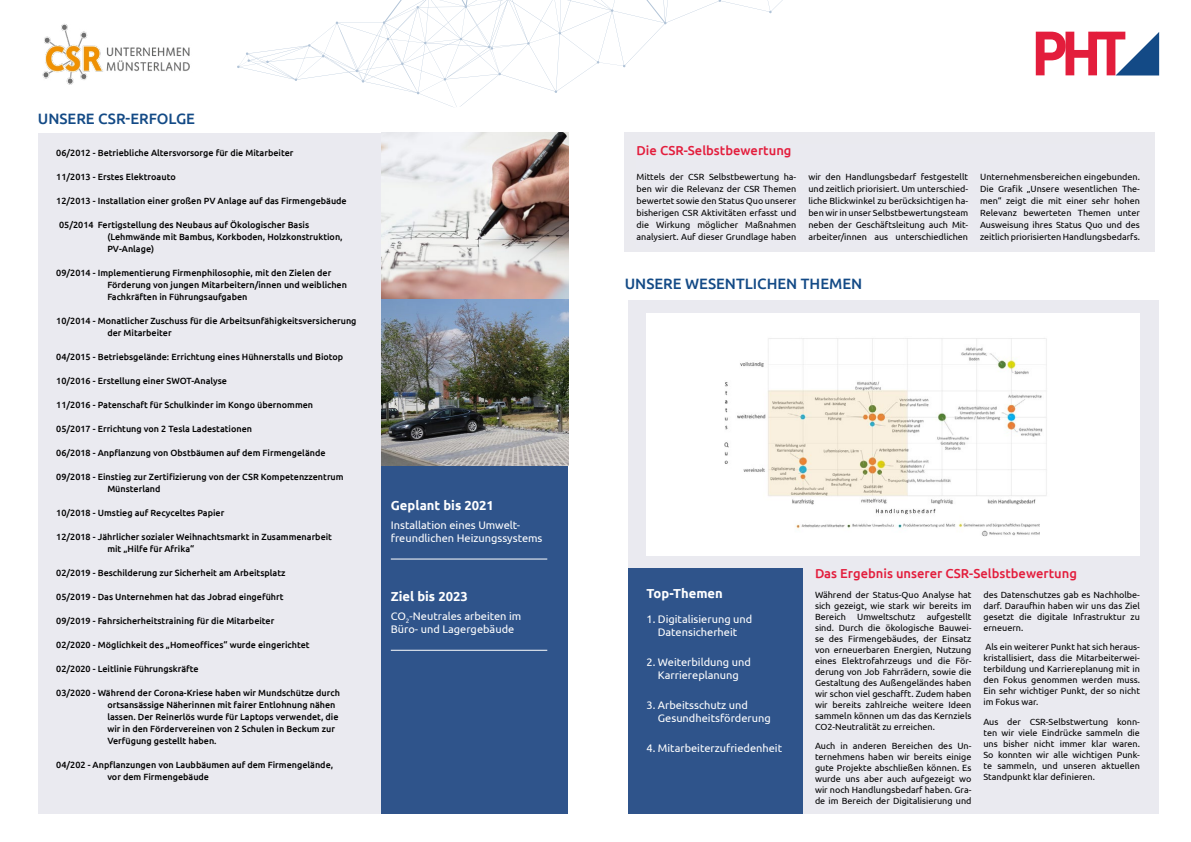
<style>
.page{position:relative;width:1191px;height:842px;background:#fff}
.page>*{position:absolute;margin:0;border:0;box-sizing:border-box;transform-origin:0 0}
.t1{font:500 15px "Ubuntu";color:#134a86}
.t2{font:500 13px "Ubuntu";color:#e31d3c}
.t3{font:700 13px "Ubuntu";color:#fff}
.t4{font:11px/13px "Ubuntu";color:#fff}
.t5{font:9px/11px "Ubuntu";color:#000;text-align:justify}
.t6{font:500 9px/12px "Ubuntu";color:#000}
</style>
<div class="page">
<div style="left:38px;top:133px;width:343px;height:681px;background:#eaeaf0"></div>
<div style="left:624px;top:132px;width:530px;height:119px;background:#eaeaef"></div>
<div style="left:628px;top:301px;width:530px;height:513px;background:#eaeaf0"></div>
<div style="left:381px;top:466px;width:187px;height:348px;background:#2f548b"></div>
<div style="left:628px;top:568px;width:175px;height:246px;background:#2f548b"></div>
<hr style="left:391px;top:558px;width:156px;height:1px;background:#fff">
<hr style="left:391px;top:650px;width:156px;height:1px;background:#fff">
<img style="left:381px;top:133px;width:187px;height:166px">
<img style="left:381px;top:299px;width:187px;height:167px">
<div style="left:646px;top:313px;width:494px;height:242px;background:#fff"></div>
<img style="left:725px;top:338px;width:322px;height:199px">
<svg style="left:237px;top:0;width:546px;height:107px"></svg>
<svg style="left:440px;top:0;width:87px;height:8px"></svg>
<svg style="left:383px;top:0;width:46px;height:23px"></svg>
<svg style="left:622px;top:0;width:44px;height:24px"></svg>
<svg style="left:1035px;top:32px;width:124px;height:43px"></svg>
<img style="left:42px;top:24px;width:148px;height:61px">
<h1 class="t1" style="left:38px;top:109px;width:159px">UNSERE CSR-ERFOLGE</h1>
<p class="t6" style="left:56px;top:146px;width:239px">06/2012 - Betriebliche Altersvorsorge für die Mitarbeiter</p>
<p class="t6" style="left:56px;top:170px;width:121px">11/2013 - Erstes Elektroauto</p>
<p class="t6" style="left:56px;top:194px;width:292px">12/2013 - Installation einer großen PV Anlage auf das Firmengebäude</p>
<p class="t6" style="left:107px;top:218px;width:237px;text-indent:-48px">05/2014 Fertigstellung des Neubaus auf Ökologischer Basis (Lehmwände mit Bambus, Korkboden, Holzkonstruktion,<br>PV-Anlage)</p>
<p class="t6" style="left:107px;top:266px;width:241px;text-indent:-51px">09/2014 - Implementierung Firmenphilosophie, mit den Zielen der<br>Förderung von jungen Mitarbeitern/innen und weiblichen<br>Fachkräften in Führungsaufgaben</p>
<p class="t6" style="left:107px;top:314px;width:251px;text-indent:-51px">10/2014 - Monatlicher Zuschuss für die Arbeitsunfähigkeitsversicherung der Mitarbeiter</p>
<p class="t6" style="left:56px;top:350px;width:288px">04/2015 - Betriebsgelände: Errichtung eines Hühnerstalls und Biotop</p>
<p class="t6" style="left:56px;top:374px;width:172px">10/2016 - Erstellung einer SWOT-Analyse</p>
<p class="t6" style="left:56px;top:398px;width:258px">11/2016 - Patenschaft für Schulkinder im Kongo übernommen</p>
<p class="t6" style="left:56px;top:422px;width:197px">05/2017 - Errichtung von 2 Tesla Ladestationen</p>
<p class="t6" style="left:56px;top:446px;width:271px">06/2018 - Anpflanzung von Obstbäumen auf dem Firmengelände</p>
<p class="t6" style="left:107px;top:470px;width:238px;text-indent:-51px">09/2018 - Einstieg zur Zertifizierung von der CSR Kompetenzzentrum<br>Münsterland</p>
<p class="t6" style="left:56px;top:506px;width:170px">10/2018 - Umstieg auf Recyceltes Papier</p>
<p class="t6" style="left:107px;top:530px;width:226px;text-indent:-51px">12/2018 - Jährlicher sozialer Weihnachtsmarkt in Zusammenarbeit mit „Hilfe für Afrika“</p>
<p class="t6" style="left:56px;top:566px;width:231px">02/2019 - Beschilderung zur Sicherheit am Arbeitsplatz</p>
<p class="t6" style="left:56px;top:591px;width:229px">05/2019 - Das Unternehmen hat das Jobrad eingeführt</p>
<p class="t6" style="left:56px;top:615px;width:220px">09/2019 - Fahrsicherheitstraining für die Mitarbeiter</p>
<p class="t6" style="left:56px;top:639px;width:255px">02/2020 - Möglichkeit des „Homeoffices“ wurde eingerichtet</p>
<p class="t6" style="left:56px;top:663px;width:144px">02/2020 - Leitlinie Führungskräfte</p>
<p class="t6" style="left:107px;top:687px;width:234px;text-indent:-51px">03/2020 - Während der Corona-Kriese haben wir Mundschütze durch ortsansässige Näherinnen mit fairer Entlohnung nähen lassen. Der Reinerlös wurde für Laptops verwendet, die wir in den Fördervereinen von 2 Schulen in Beckum zur Verfügung gestellt haben.</p>
<p class="t6" style="left:107px;top:759px;width:227px;text-indent:-51px">04/202 - Anpflanzungen von Laubbäumen auf dem Firmengelände, vor dem Firmengebäude</p>
<h2 class="t3" style="left:391px;top:497px;width:105px">Geplant bis 2021</h2>
<p class="t4" style="left:391px;top:518px;width:153px">Installation eines Umwelt&shy;freundlichen Heizungssystems</p>
<h2 class="t3" style="left:391px;top:589px;width:79px">Ziel bis 2023</h2>
<p class="t4" style="left:391px;top:609px;width:132px">CO<sub>2</sub>-Neutrales arbeiten im<br>Büro- und Lagergebäude</p>
<h2 class="t2" style="left:636px;top:142px;width:156px">Die CSR-Selbstbewertung</h2>
<p class="t5" style="left:636px;top:171px;width:161px;line-height:12px">Mittels der CSR Selbstbewertung ha&shy;ben wir die Relevanz der CSR Themen bewertet sowie den Status Quo unserer bisherigen CSR Aktivitäten erfasst und die Wirkung möglicher Maßnahmen analysiert. Auf dieser Grundlage haben</p>
<p class="t5" style="left:808px;top:171px;width:161px;line-height:12px">wir den Handlungsbedarf festgestellt und zeitlich priorisiert. Um unterschied&shy;liche Blickwinkel zu berücksichtigen ha&shy;ben wir in unser Selbstbewertungsteam neben der Geschäftsleitung auch Mit&shy;arbeiter/innen aus unterschiedlichen</p>
<p class="t5" style="left:980px;top:170px;width:161px;line-height:12px">Unternehmensbereichen eingebunden.<br>Die Grafik „Unsere wesentlichen The&shy;men“ zeigt die mit einer sehr hohen Relevanz bewerteten Themen unter Ausweisung ihres Status Quo und des zeitlich priorisierten Handlungsbedarfs.</p>
<h1 class="t1" style="left:624px;top:274px;width:239px">UNSERE WESENTLICHEN THEMEN</h1>
<h2 class="t3" style="left:646px;top:586px;width:78px">Top-Themen</h2>
<p class="t4" style="left:646px;top:612px;width:107px;text-align:center">1. Digitalisierung und<br>Datensicherheit</p>
<p class="t4" style="left:646px;top:655px;width:106px;text-align:center">2. Weiterbildung und<br>Karriereplanung</p>
<p class="t4" style="left:658px;top:698px;width:114px;text-indent:-11px">3. Arbeitsschutz und<br>Gesundheitsförderung</p>
<p class="t4" style="left:646px;top:741px;width:137px">4. Mitarbeiterzufriedenheit</p>
<h2 class="t2" style="left:815px;top:565px;width:263px">Das Ergebnis unserer CSR-Selbstbewertung</h2>
<p class="t5" style="left:815px;top:588px;width:158px">Während der Status-Quo Analyse hat sich gezeigt, wie stark wir bereits im Bereich</p>
<p class="t5" style="left:983px;top:588px;width:158px">des Datenschutzes gab es Nachholbe&shy;darf. Daraufhin haben wir uns das Ziel gesetzt die digitale Infrastruktur zu erneuern.</p>
<p class="t5" style="left:983px;top:641px;width:158px">Als ein weiterer Punkt hat sich heraus&shy;kristallisiert, dass die Mitarbeiterwei&shy;terbildung und Karriereplanung mit in den Fokus genommen werden muss.<br>Ein sehr wichtiger Punkt, der so nicht im Fokus war.</p>
<p class="t5" style="left:983px;top:715px;width:158px">Aus der CSR-Selbstwertung konn&shy;ten wir viele Eindrücke sammeln die uns bisher nicht immer klar waren.<br>So konnten wir alle wichtigen Punk&shy;te sammeln, und unseren aktuellen Standpunkt klar definieren.</p>
<p class="t5" style="left:815px;top:610px;width:158px;text-indent:112px">aufgestellt sind. Durch die ökologische Bauwei&shy;se des Firmengebäudes, der Einsatz von erneuerbaren Energien, Nutzung eines Elektrofahrzeugs und die För&shy;derung von Job Fahrrädern, sowie die Gestaltung des Außengeländes haben wir schon viel geschafft. Zudem haben wir bereits zahlreiche weitere Ideen sammeln können um das das Kernziels CO2-Neutralität zu erreichen.</p>
<p class="t5" style="left:815px;top:740px;width:158px">Auch in anderen Bereichen des Un&shy;ternehmens haben wir bereits einige gute Projekte abschließen können. Es wurde uns aber auch aufgezeigt wo wir noch Handlungsbedarf haben. Gra&shy;de im Bereich der Digitalisierung und</p>
<p class="t5" style="left:857px;top:610px;width:60px">Umweltschutz</p>
</div>
